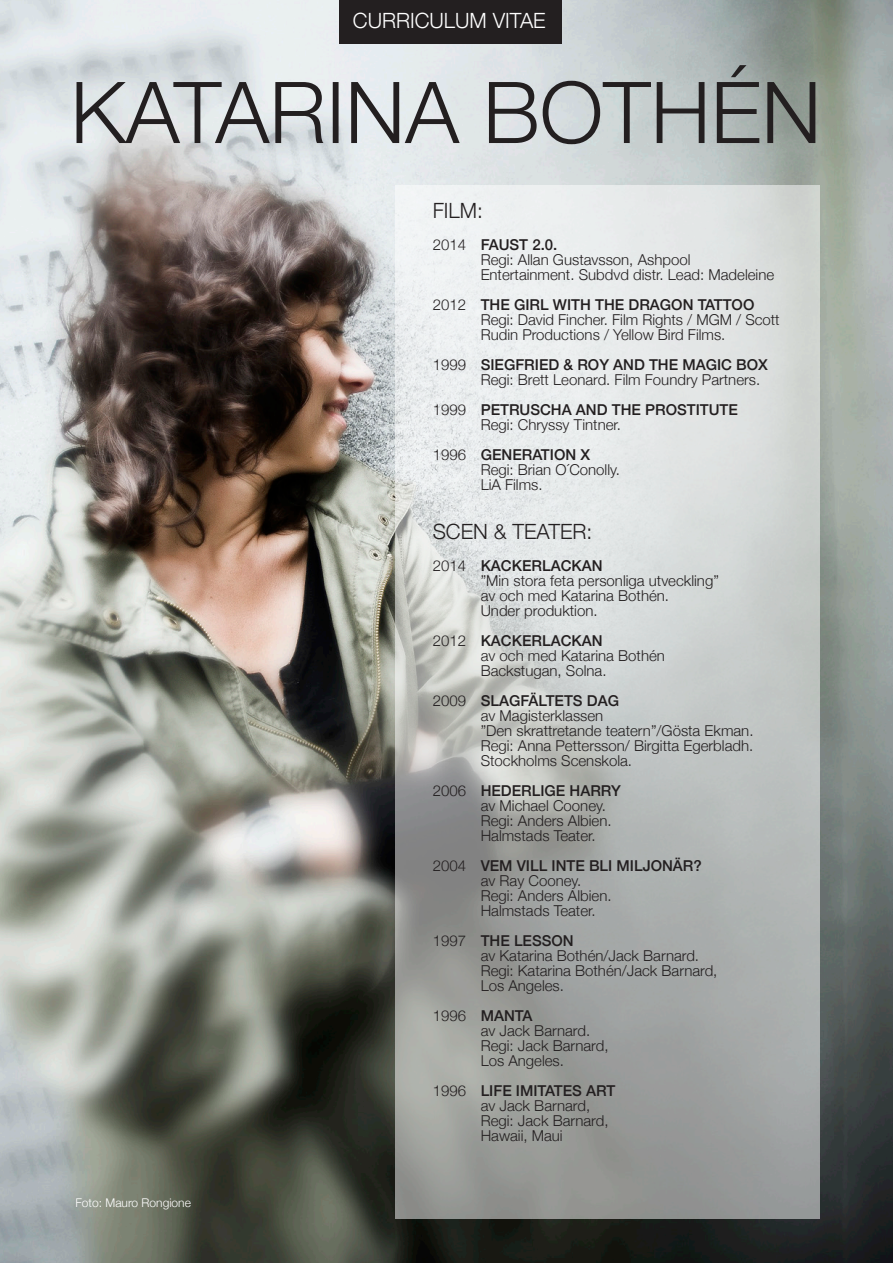
<style>
.page{position:relative;width:893px;height:1263px;background:#fff}
.page>*{position:absolute;margin:0;border:0;box-sizing:border-box;transform-origin:0 0}
.t1{font:300 21px "Helvetica Neue";color:#231f20}
.t2{font:300 21px "Helvetica Neue";color:#fff}
.t3{font:300 15px/15px "Helvetica Neue";color:#231f20}
.t4{font:500 15px "Helvetica Neue";color:#231f20}
.t5{font:300 12px "Helvetica Neue";color:#fff}
.s1{font-weight:300}
.s2{font-weight:500}
</style>
<div class="page">
<img style="left:0;top:0;width:893px;height:1263px">
<div style="left:339px;top:0;width:222px;height:44px;background:#231f20"></div>
<svg style="left:77px;top:65px;width:738px;height:79px"></svg>
<svg style="left:395px;top:185px;width:425px;height:1033px"></svg>
<p class="t5" style="left:75px;top:1192px;width:117px">Foto: Mauro Rongione</p>
<p class="t2" style="left:353px;top:3px;width:194px">CURRICULUM VITAE</p>
<p class="t1" style="left:433px;top:194px;width:52px">FILM:</p>
<p class="t4" style="left:433px;top:232px;width:126px"><span class="s1">2014</span> FAUST 2.0.</p>
<p class="t3" style="left:481px;top:251px;width:211px">Regi: Allan Gustavsson, Ashpool</p>
<p class="t3" style="left:481px;top:266px;width:295px">Entertainment. Subdvd distr. Lead: Madeleine</p>
<p class="t3" style="left:481px;top:296px;width:301px;text-indent:-48px">2012 <span class="s2">THE GIRL WITH THE DRAGON TATTOO<br></span>Regi: David Fincher. Film Rights / MGM / Scott<br>Rudin Productions / Yellow Bird Films.</p>
<p class="t3" style="left:481px;top:356px;width:289px;text-indent:-48px">1999 <span class="s2">SIEGFRIED &amp; ROY AND THE MAGIC BOX<br></span>Regi: Brett Leonard. Film Foundry Partners.</p>
<p class="t4" style="left:433px;top:397px;width:307px"><span class="s1">1999</span> PETRUSCHA AND THE PROSTITUTE</p>
<p class="t3" style="left:481px;top:416px;width:142px">Regi: Chryssy Tintner.</p>
<p class="t4" style="left:433px;top:442px;width:159px"><span class="s1">1996</span> GENERATION X</p>
<p class="t3" style="left:481px;top:461px;width:141px">Regi: Brian O´Conolly.</p>
<p class="t3" style="left:481px;top:476px;width:63px">LiA Films.</p>
<p class="t1" style="left:433px;top:515px;width:161px">SCEN &amp; TEATER:</p>
<p class="t4" style="left:433px;top:553px;width:171px"><span class="s1">2014</span> KACKERLACKAN</p>
<p class="t3" style="left:481px;top:572px;width:240px">”Min stora feta personliga utveckling”</p>
<p class="t3" style="left:481px;top:587px;width:190px">av och med Katarina Bothén.</p>
<p class="t3" style="left:481px;top:602px;width:118px">Under produktion.</p>
<p class="t4" style="left:433px;top:628px;width:171px"><span class="s1">2012</span> KACKERLACKAN</p>
<p class="t3" style="left:481px;top:647px;width:186px">av och med Katarina Bothén</p>
<p class="t3" style="left:481px;top:662px;width:127px">Backstugan, Solna.</p>
<p class="t4" style="left:433px;top:688px;width:188px"><span class="s1">2009</span> SLAGFÄLTETS DAG</p>
<p class="t3" style="left:481px;top:707px;width:124px">av Magisterklassen</p>
<p class="t3" style="left:481px;top:722px;width:274px;text-align:justify">”Den skrattretande teatern”/Gösta Ekman.<br>Regi: Anna Pettersson/ Birgitta Egerbladh.<br>Stockholms Scenskola.</p>
<p class="t4" style="left:433px;top:778px;width:190px"><span class="s1">2006</span> HEDERLIGE HARRY</p>
<p class="t3" style="left:481px;top:797px;width:127px">av Michael Cooney.</p>
<p class="t3" style="left:481px;top:812px;width:132px">Regi: Anders Albien.</p>
<p class="t3" style="left:481px;top:827px;width:117px">Halmstads Teater.</p>
<p class="t4" style="left:433px;top:853px;width:271px"><span class="s1">2004</span> VEM VILL INTE BLI MILJONÄR?</p>
<p class="t3" style="left:481px;top:872px;width:102px">av Ray Cooney.</p>
<p class="t3" style="left:481px;top:887px;width:132px">Regi: Anders Albien.</p>
<p class="t3" style="left:481px;top:902px;width:117px">Halmstads Teater.</p>
<p class="t4" style="left:433px;top:928px;width:143px"><span class="s1">1997</span> THE LESSON</p>
<p class="t3" style="left:481px;top:947px;width:220px">av Katarina Bothén/Jack Barnard.</p>
<p class="t3" style="left:481px;top:962px;width:238px">Regi: Katarina Bothén/Jack Barnard,<br>Los Angeles.</p>
<p class="t4" style="left:433px;top:1003px;width:101px"><span class="s1">1996</span> MANTA</p>
<p class="t3" style="left:481px;top:1022px;width:111px">av Jack Barnard.</p>
<p class="t3" style="left:481px;top:1037px;width:129px">Regi: Jack Barnard,</p>
<p class="t3" style="left:481px;top:1052px;width:85px">Los Angeles.</p>
<p class="t4" style="left:433px;top:1078px;width:184px"><span class="s1">1996</span> LIFE IMITATES ART</p>
<p class="t3" style="left:481px;top:1097px;width:111px">av Jack Barnard,</p>
<p class="t3" style="left:481px;top:1112px;width:129px">Regi: Jack Barnard,</p>
<p class="t3" style="left:481px;top:1127px;width:84px">Hawaii, Maui</p>
</div>
